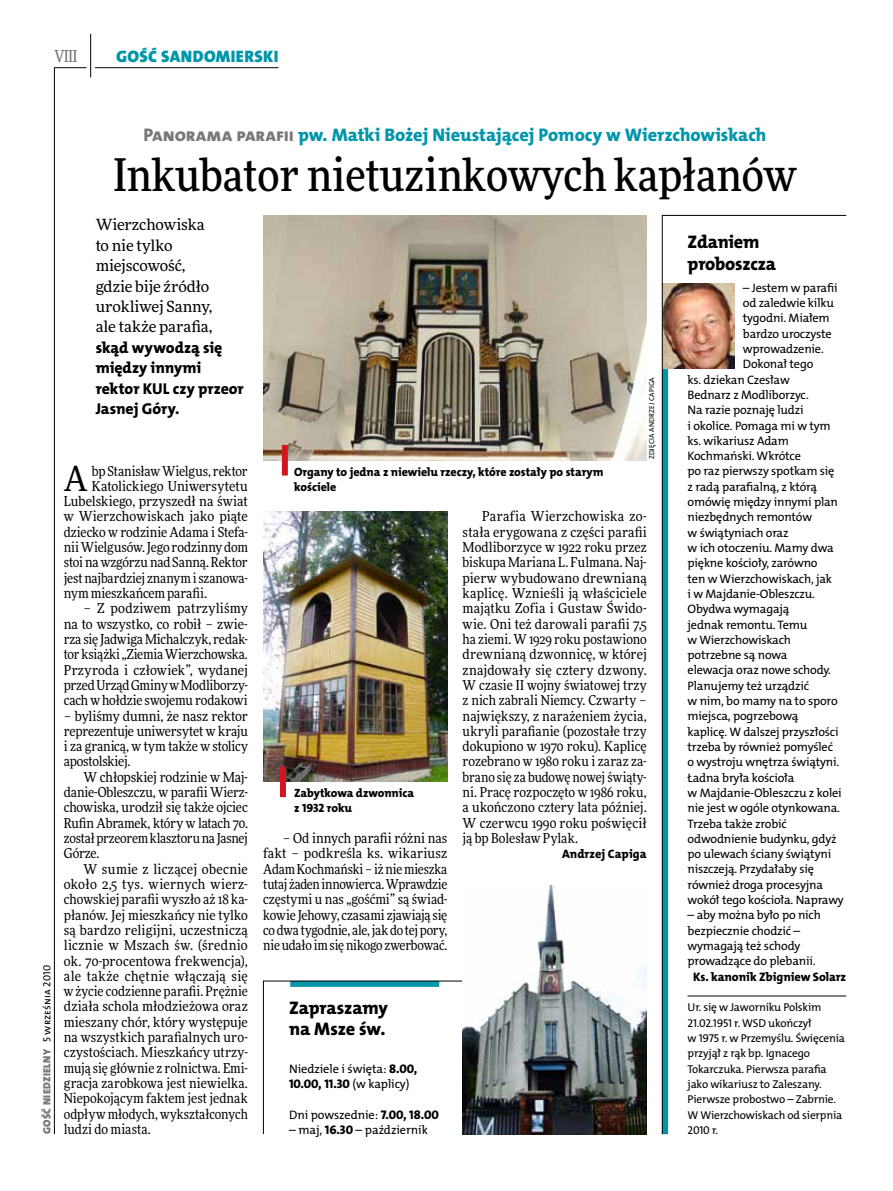
<style>
.page{position:relative;width:893px;height:1191px;background:#fff}
.page>*{position:absolute;margin:0;border:0;box-sizing:border-box;transform-origin:0 0}
.t1{font:500 45px "Freeday Narrow";color:#000}
.t2{font:34.8px "Freeday Narrow News";color:#000}
.t3{font:18.3px "The Mix HP8 Ex Bld";letter-spacing:-.005em;color:#0096aa}
.t4{font:18.3px/21.6px "The Mix HP8 Ex Bld";letter-spacing:-.01em;color:#000}
.t5{font:16.65px "The Mix HP9 Blk";letter-spacing:.02em;color:#0096aa}
.t6{font:500 16.5px "Freeday Narrow";color:#787779;scale:.9 1}
.t7{font:15.75px/20.4px "The Mix HP8 Ex Bld";color:#000}
.t8{font:15.45px/20.4px "Freeday News";letter-spacing:-.01em;color:#000}
.t9{font:13.65px/15.3px "Freeday Narrow News";letter-spacing:-.005em;color:#000;text-align:justify}
.t10{font:12.6px "The Mix HP8 Ex Bld";letter-spacing:-.005em;color:#000}
.t11{font:12.3px/15.3px "The Mix HP5 Plain";letter-spacing:-.015em;color:#000}
.t12{font:12.3px "The Mix HP8 Ex Bld";color:#000}
.t13{font:12px/15.3px "The Mix HP8 Ex Bld";letter-spacing:-.005em;color:#000}
.t14{font:11.4px/15.3px "The Mix HP5 Plain";letter-spacing:-.015em;color:#000}
.t15{font:10.5px "The Mix HP9 Blk";letter-spacing:.025em;color:#787779}
.t16{font:7.2px "The Mix HP5 Plain";letter-spacing:.015em;color:#000}
.s1{color:#787779}
.s2{font-family:"The Mix HP5 Plain";color:#000}
.s3{font-family:"The Mix HP8 Ex Bld";font-size:12.6px}
.s4{font-family:"The Mix HP5 Plain";font-size:12.3px}
</style>
<div class="page">
<hr style="left:54px;top:67px;width:1px;height:1067px;background:#000">
<hr style="left:90px;top:34px;width:1px;height:43px;background:#000">
<hr style="left:54px;top:67px;width:32px;height:1px;background:#000">
<hr style="left:95px;top:67px;width:183px;height:1px;background:#000">
<img style="left:263px;top:215px;width:384px;height:245px">
<div style="left:282px;top:445px;width:6px;height:30px;background:#d3151f"></div>
<svg style="left:263px;top:980px;width:200px;height:154px"></svg>
<svg style="left:662px;top:215px;width:185px;height:919px"></svg>
<img style="left:263px;top:511px;width:184px;height:271px">
<div style="left:280px;top:766px;width:6px;height:31px;background:#d3151f"></div>
<img style="left:463px;top:886px;width:184px;height:248px">
<p class="t6" style="left:54px;top:46px;width:27px">VIII</p>
<p class="t5" style="left:116px;top:46px;width:164px">GOŚĆ SANDOMIERSKI</p>
<h3 class="t3" style="left:143px;top:123px;width:624px"><span class="s1">Panorama parafii</span> pw. Matki Bożej Nieustającej Pomocy w Wierzchowiskach</h3>
<h1 class="t1" style="left:113px;top:147px;width:685px">Inkubator nietuzinkowych kapłanów</h1>
<p class="t8" style="left:96px;top:214px;width:118px">Wierzchowiska to nie tylko miejscowość, gdzie bije źródło urokliwej Sanny, ale także parafia,</p>
<p class="t7" style="left:96px;top:337px;width:150px">skąd wywodzą się między innymi rektor KUL czy przeor<br>Jasnej Góry.</p>
<p class="t15" style="left:40px;top:1134px;width:170px;rotate:-90deg">GOŚĆ NIEDZIELNY <span class="s2">5 września 2010</span></p>
<h2 class="t2" style="left:64px;top:457px;width:25px">A</h2>
<p class="t9" style="left:92px;top:463px;width:158px">bp Stanisław Wielgus, rektor</p>
<p class="t9" style="left:92px;top:478px;width:158px">Katolickiego Uniwersytetu</p>
<p class="t9" style="left:64px;top:493px;width:186px">Lubelskiego, przyszedł na świat</p>
<p class="t9" style="left:64px;top:509px;width:186px">w Wierzchowiskach jako piąte</p>
<p class="t9" style="left:64px;top:524px;width:186px">dziecko w rodzinie Adama i Stefa-</p>
<p class="t9" style="left:64px;top:539px;width:186px">nii Wielgusów. Jego rodzinny dom</p>
<p class="t9" style="left:64px;top:555px;width:186px">stoi na wzgórzu nad Sanną. Rektor</p>
<p class="t9" style="left:64px;top:570px;width:186px">jest najbardziej znanym i szanowa-</p>
<p class="t9" style="left:64px;top:585px;width:145px">nym mieszkańcem parafii.</p>
<p class="t9" style="left:64px;top:600px;width:186px;text-indent:20px">– Z podziwem patrzyliśmy na to wszystko, co robił – zwie&shy;rza się Jadwiga Michalczyk, redak&shy;tor książki „Ziemia Wierzchowska.<br>Przyroda i człowiek”, wydanej przed Urząd Gminy w Modliborzy&shy;cach w hołdzie swojemu rodakowi</p>
<p class="t9" style="left:64px;top:708px;width:186px">– byliśmy dumni, że nasz rektor reprezentuje uniwersytet w kraju i za granicą, w tym także w stolicy apostolskiej.</p>
<p class="t9" style="left:64px;top:769px;width:186px;text-indent:20px">W chłopskiej rodzinie w Maj&shy;danie-Obleszczu, w parafii Wierz&shy;chowiska, urodził się także ojciec Rufin Abramek, który w latach 70. został przeorem klasztoru na Jasnej Górze.</p>
<p class="t9" style="left:64px;top:861px;width:186px;text-indent:20px">W sumie z liczącej obecnie około 2,5 tys. wiernych wierz&shy;chowskiej parafii wyszło aż 18 ka&shy;płanów. Jej mieszkańcy nie tylko są bardzo religijni, uczestniczą licznie w Mszach św. (średnio ok. 70-procentowa frekwencja), ale także chętnie włączają się w życie codzienne parafii. Prężnie działa schola młodzieżowa oraz mieszany chór, który występuje na wszystkich parafialnych uro&shy;czystościach. Mieszkańcy utrzy&shy;mują się głównie z rolnictwa. Emi&shy;gracja zarobkowa jest niewielka.<br>Niepokojącym faktem jest jednak odpływ młodych, wykształconych ludzi do miasta.</p>
<p class="t13" style="left:294px;top:464px;width:311px">Organy to jedna z niewielu rzeczy, które zostały po starym kościele</p>
<p class="t16" style="left:647px;top:459px;width:83px;rotate:-90deg">zdj ęcia Andrzej Capiga</p>
<p class="t13" style="left:294px;top:785px;width:121px">Zabytkowa dzwonnica z 1932 roku</p>
<p class="t9" style="left:263px;top:830px;width:186px;text-indent:20px">– Od innych parafii różni nas fakt – podkreśla ks. wikariusz Adam Kochmański – iż nie mieszka tutaj żaden innowierca. Wprawdzie częstymi u nas „gośćmi” są świad&shy;kowie Jehowy, czasami zjawiają się co dwa tygodnie, ale, jak do tej pory, nie udało im się nikogo zwerbować.</p>
<p class="t9" style="left:463px;top:509px;width:186px;text-indent:20px">Parafia Wierzchowiska zo&shy;stała erygowana z części parafii Modliborzyce w 1922 roku przez biskupa Mariana L. Fulmana. Naj&shy;pierw wybudowano drewnianą kaplicę. Wznieśli ją właściciele majątku Zofia i Gustaw Śwido&shy;wie. Oni też darowali parafii 7,5 ha ziemi. W 1929 roku postawiono drewnianą dzwonnicę, w której znajdowały się cztery dzwony.<br>W czasie II wojny światowej trzy z nich zabrali Niemcy. Czwarty – największy, z narażeniem życia, ukryli parafianie (pozostałe trzy dokupiono w 1970 roku). Kaplicę rozebrano w 1980 roku i zaraz za&shy;brano się za budowę nowej świąty&shy;ni. Pracę rozpoczęto w 1986 roku, a ukończono cztery lata później.<br>W czerwcu 1990 roku poświęcił ją bp Bolesław Pylak.</p>
<p class="t12" style="left:562px;top:846px;width:86px">Andrzej Capiga</p>
<h3 class="t4" style="left:289px;top:997px;width:100px">Zapraszamy na Msze św.</h3>
<p class="t11" style="left:289px;top:1061px;width:130px">Niedziele i święta: <span class="s3">8.00,</span></p>
<p class="t10" style="left:289px;top:1075px;width:122px">10.00, 11.30 <span class="s4">(w kaplicy)</span></p>
<p class="t11" style="left:289px;top:1107px;width:151px">Dni powszednie: <span class="s3">7.00, 18.00</span></p>
<p class="t11" style="left:289px;top:1122px;width:140px">– maj, <span class="s3">16.30</span> – październik</p>
<h3 class="t4" style="left:688px;top:231px;width:90px">Zdaniem proboszcza</h3>
<p class="t11" style="left:743px;top:280px;width:96px">– Jestem w parafii</p>
<p class="t11" style="left:743px;top:295px;width:93px">od zaledwie kilku</p>
<p class="t11" style="left:743px;top:311px;width:88px">tygodni. Miałem</p>
<p class="t11" style="left:743px;top:326px;width:90px">bardzo uroczyste</p>
<p class="t11" style="left:743px;top:341px;width:82px">wprowadzenie.</p>
<p class="t11" style="left:743px;top:356px;width:72px">Dokonał tego</p>
<p class="t11" style="left:688px;top:372px;width:104px">ks. dziekan Czesław</p>
<p class="t11" style="left:688px;top:387px;width:123px">Bednarz z Modliborzyc.</p>
<p class="t11" style="left:688px;top:402px;width:118px">Na razie poznaję ludzi</p>
<p class="t11" style="left:688px;top:418px;width:145px">i okolice. Pomaga mi w tym</p>
<p class="t11" style="left:688px;top:433px;width:103px">ks. wikariusz Adam</p>
<p class="t11" style="left:688px;top:448px;width:115px">Kochmański. Wkrótce</p>
<p class="t11" style="left:688px;top:464px;width:148px">po raz pierwszy spotkam się</p>
<p class="t11" style="left:688px;top:479px;width:131px">z radą parafialną, z którą</p>
<p class="t11" style="left:688px;top:494px;width:152px">omówię między innymi plan</p>
<p class="t11" style="left:688px;top:509px;width:126px">niezbędnych remontów</p>
<p class="t11" style="left:688px;top:525px;width:102px">w świątyniach oraz</p>
<p class="t11" style="left:688px;top:540px;width:148px">w ich otoczeniu. Mamy dwa</p>
<p class="t11" style="left:688px;top:555px;width:132px">piękne kościoły, zarówno</p>
<p class="t11" style="left:688px;top:571px;width:146px">ten w Wierzchowiskach, jak</p>
<p class="t11" style="left:688px;top:586px;width:129px">i w Majdanie-Obleszczu.</p>
<p class="t11" style="left:688px;top:601px;width:103px">Obydwa wymagają</p>
<p class="t11" style="left:688px;top:617px;width:121px">jednak remontu. Temu</p>
<p class="t11" style="left:688px;top:632px;width:105px">w Wierzchowiskach</p>
<p class="t11" style="left:688px;top:647px;width:101px">potrzebne są nowa</p>
<p class="t11" style="left:688px;top:663px;width:145px">elewacja oraz nowe schody.</p>
<p class="t11" style="left:688px;top:678px;width:123px">Planujemy też urządzić</p>
<p class="t11" style="left:688px;top:693px;width:152px">w nim, bo mamy na to sporo</p>
<p class="t11" style="left:688px;top:708px;width:112px">miejsca, pogrzebową</p>
<p class="t11" style="left:688px;top:724px;width:152px">kaplicę. W dalszej przyszłości</p>
<p class="t11" style="left:688px;top:739px;width:147px">trzeba by również pomyśleć</p>
<p class="t11" style="left:688px;top:754px;width:153px">o wystroju wnętrza świątyni.</p>
<p class="t11" style="left:688px;top:770px;width:108px">Ładna bryła kościoła</p>
<p class="t11" style="left:688px;top:785px;width:156px">w Majdanie-Obleszczu z kolei</p>
<p class="t11" style="left:688px;top:800px;width:154px">nie jest w ogóle otynkowana.</p>
<p class="t11" style="left:688px;top:816px;width:101px">Trzeba także zrobić</p>
<p class="t11" style="left:688px;top:831px;width:151px">odwodnienie budynku, gdyż</p>
<p class="t11" style="left:688px;top:846px;width:145px">po ulewach ściany świątyni</p>
<p class="t11" style="left:688px;top:861px;width:128px">niszczeją. Przydałaby się</p>
<p class="t11" style="left:688px;top:877px;width:137px">również droga procesyjna</p>
<p class="t11" style="left:688px;top:892px;width:158px">wokół tego kościoła. Naprawy</p>
<p class="t11" style="left:688px;top:907px;width:135px">– aby można było po nich bezpiecznie chodzić – wymagają też schody prowadzące do plebanii.</p>
<p class="t12" style="left:693px;top:968px;width:155px">Ks. kanonik Zbigniew Solarz</p>
<p class="t14" style="left:688px;top:1000px;width:159px">Ur. się w Jaworniku Polskim<br>21.02.1951 r. WSD ukończył<br>w 1975 r. w Przemyślu. Święcenia przyjął z rąk bp. I gnacego<br>Tokarczuka. Pierwsza parafia jako wikariusz to Zaleszany.<br>Pierwsze probostwo – Zabrnie.<br>W Wierzchowiskach od sierpnia<br>2010 r.</p>
</div>
